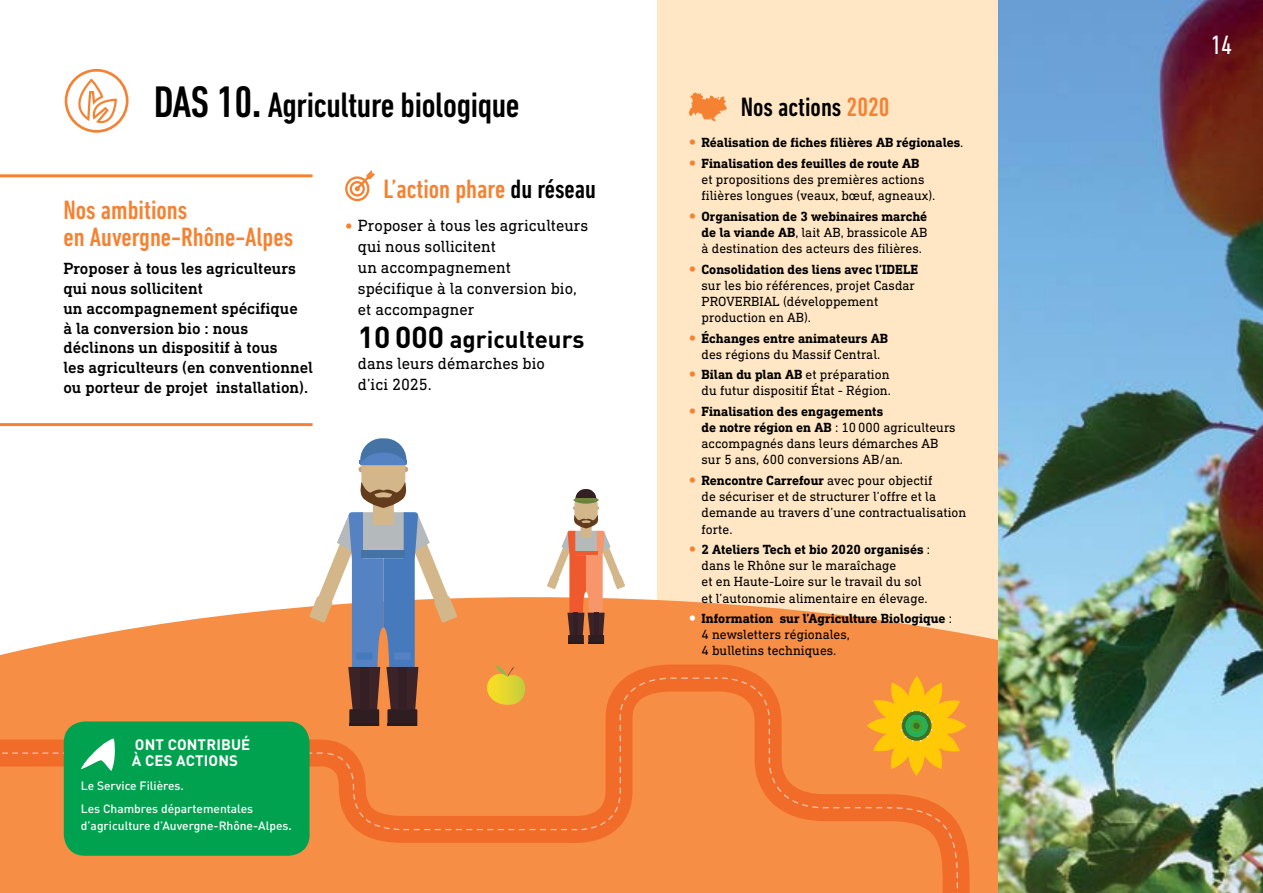
<style>
.page{position:relative;width:1263px;height:893px;background:#fff}
.page>*{position:absolute;margin:0;border:0;box-sizing:border-box;transform-origin:0 0}
.t1{font:500 condensed 36px "DIN Next LT Pro";letter-spacing:-.01em;color:#000}
.t2{font:500 condensed 27px/27px "DIN Next LT Pro";color:#f58232}
.t3{font:500 condensed 27px "DIN Next LT Pro";color:#000}
.t4{font:condensed 27px "DIN Next LT Pro";color:#fff}
.t5{font:700 24px "DIN Pro";color:#000}
.t6{font:500 16.5px/19.8px "DIN Next Slab Pro";color:#000}
.t7{font:16.5px/21px "DIN Next Slab Pro";color:#000}
.t8{font:700 15px/16.5px "DIN Pro";letter-spacing:.01em;color:#fff}
.t9{font:13.5px/16.2px "DIN Next Slab Pro";color:#000}
.t10{font:700 13.5px/20.4px "DIN Next Slab Pro";color:#000}
.t11{font:500 12px/23.5px "DIN Pro";color:#fff}
.s1{font-size:45px}
.s2{font-size:49.5px}
.s3{color:#000}
.s4{font-size:30px}
.s5{font-family:"DIN Next Slab Pro";font-size:13.5px}
.s6{color:#f58232}
.s7{font-weight:400}
.s8{font-weight:700}
</style>
<div class="page">
<div style="left:657px;top:0;width:606px;height:893px;background:#ffe6c4"></div>
<svg style="left:5px;top:597px;width:994px;height:296px;fill:#f68e45"></svg>
<svg style="left:0;top:654px;width:983px;height:239px;background:#f58b42"></svg>
<svg style="left:0;top:677px;width:959px;height:216px;background:#f58841"></svg>
<img style="left:999px;top:0;width:264px;height:893px">
<svg style="left:65px;top:69px;width:63px;height:64px"></svg>
<hr style="left:0;top:423px;width:313px;height:3px;background:#f58232">
<hr style="left:0;top:174px;width:313px;height:3px;background:#f58232">
<svg style="left:486px;top:664px;width:40px;height:42px;background:#e7b738"></svg>
<svg style="left:867px;top:676px;width:99px;height:100px;background:#edaa26"></svg>
<div style="left:913px;top:722px;width:7px;height:7px;background:#387425;border-radius:50%"></div>
<div style="left:574px;top:493px;width:24px;height:32px;background:#d3b78b;border-radius:12px"></div>
<svg style="left:547px;top:507px;width:78px;height:137px"></svg>
<svg style="left:573px;top:497px;width:26px;height:7px"></svg>
<svg style="left:575px;top:489px;width:21px;height:9px"></svg>
<hr style="left:575px;top:498px;width:22px;height:3px;background:#6e863f">
<div style="left:361px;top:441px;width:44px;height:60px;background:#d3b78b;border-radius:22px"></div>
<svg style="left:358px;top:438px;width:50px;height:34px"></svg>
<svg style="left:309px;top:482px;width:148px;height:244px"></svg>
<svg style="left:689px;top:92px;width:38px;height:30px"></svg>
<svg style="left:345px;top:170px;width:30px;height:31px"></svg>
<div style="left:64px;top:721px;width:246px;height:135px;background:#00a24f;border-radius:21px"></div>
<svg style="left:0;top:738px;width:115px;height:33px"></svg>
<svg style="left:690px;top:615px;width:5px;height:6px"></svg>
<h1 class="t1" style="left:154px;top:85px;width:367px"><span class="s1">DAS 10</span><span class="s2">.</span> Agriculture biologique</h1>
<h2 class="t2" style="left:63px;top:196px;width:231px">Nos ambitions<br>en Auvergne-Rhône-Alpes</h2>
<p class="t6" style="left:63px;top:259px;width:251px">Proposer à tous les agriculteurs qui nous sollicitent<br>un accompagnement spécifique<br>à la conversion bio : nous déclinons un dispositif à tous<br>les agriculteurs (en conventionnel ou porteur de projet installation).</p>
<h2 class="t2" style="left:383px;top:175px;width:214px">L’action phare <span class="s3">du réseau</span></h2>
<p class="t7" style="left:358px;top:214px;width:232px">Proposer à tous les agriculteurs qui nous sollicitent<br>un accompagnement spécifique à la conversion bio, et accompagner</p>
<h3 class="t5" style="left:358px;top:319px;width:228px"><span class="s4">10 000</span> agriculteurs</h3>
<p class="t7" style="left:358px;top:352px;width:189px">dans leurs démarches bio d’ici 2025.</p>
<p class="t8" style="left:132px;top:734px;width:120px">ONT CONTRIBUÉ<br>À CES ACTIONS</p>
<p class="t11" style="left:81px;top:772px;width:174px">Le Service Filières.<br>Les Chambres départementales</p>
<p class="t11" style="left:81px;top:812px;width:213px">d’agriculture d’Auvergne-Rhône-Alpes<span class="s5">.</span></p>
<h2 class="t3" style="left:741px;top:92px;width:150px">Nos actions <span class="s6">2020</span></h2>
<p class="t10" style="left:701px;top:132px;width:263px">Réalisation de fiches filières AB régionales<span class="s7">.<br></span>Finalisation des feuilles de route AB</p>
<p class="t9" style="left:701px;top:171px;width:235px">et propositions des premières actions filières longues (veaux, bœuf, agneaux).</p>
<p class="t9" style="left:701px;top:208px;width:227px;text-align:justify"><span class="s8">Organisation de 3 webinaires marché de la viande AB</span>, lait AB, brassicole AB à destination des acteurs des filières.</p>
<p class="t10" style="left:701px;top:259px;width:218px">Consolidation des liens avec l’IDELE</p>
<p class="t9" style="left:701px;top:277px;width:215px">sur les bio références, projet Casdar<br>PROVERBIAL (développement production en AB).</p>
<p class="t10" style="left:701px;top:328px;width:188px">Échanges entre animateurs AB</p>
<p class="t9" style="left:701px;top:344px;width:190px;line-height:20.4px">des régions du Massif Central.<br><span class="s8">Bilan du plan AB</span> et préparation</p>
<p class="t9" style="left:701px;top:383px;width:191px">du futur dispositif État - Région.</p>
<p class="t9" style="left:701px;top:403px;width:256px"><span class="s8">Finalisation des engagements<br>de notre région en AB</span> : 10 000 agriculteurs accompagnés dans leurs démarches AB sur 5 ans, 600 conversions AB/an.</p>
<p class="t9" style="left:701px;top:472px;width:266px"><span class="s8">Rencontre Carrefour</span> avec pour objectif<br>de sécuriser et de structurer l’offre et la demande au travers d’une contractualisation forte.</p>
<p class="t9" style="left:701px;top:541px;width:230px"><span class="s8">2 Ateliers Tech et bio 2020 organisés</span> : dans le Rhône sur le maraîchage<br>et en Haute-Loire sur le travail du sol et l’autonomie alimentaire en élevage.</p>
<p class="t9" style="left:701px;top:610px;width:252px"><span class="s8">Information sur l’Agriculture Biologique</span> :<br>4 newsletters régionales,<br>4 bulletins techniques.</p>
<h2 class="t4" style="left:1211px;top:30px;width:22px">14</h2>
</div>
